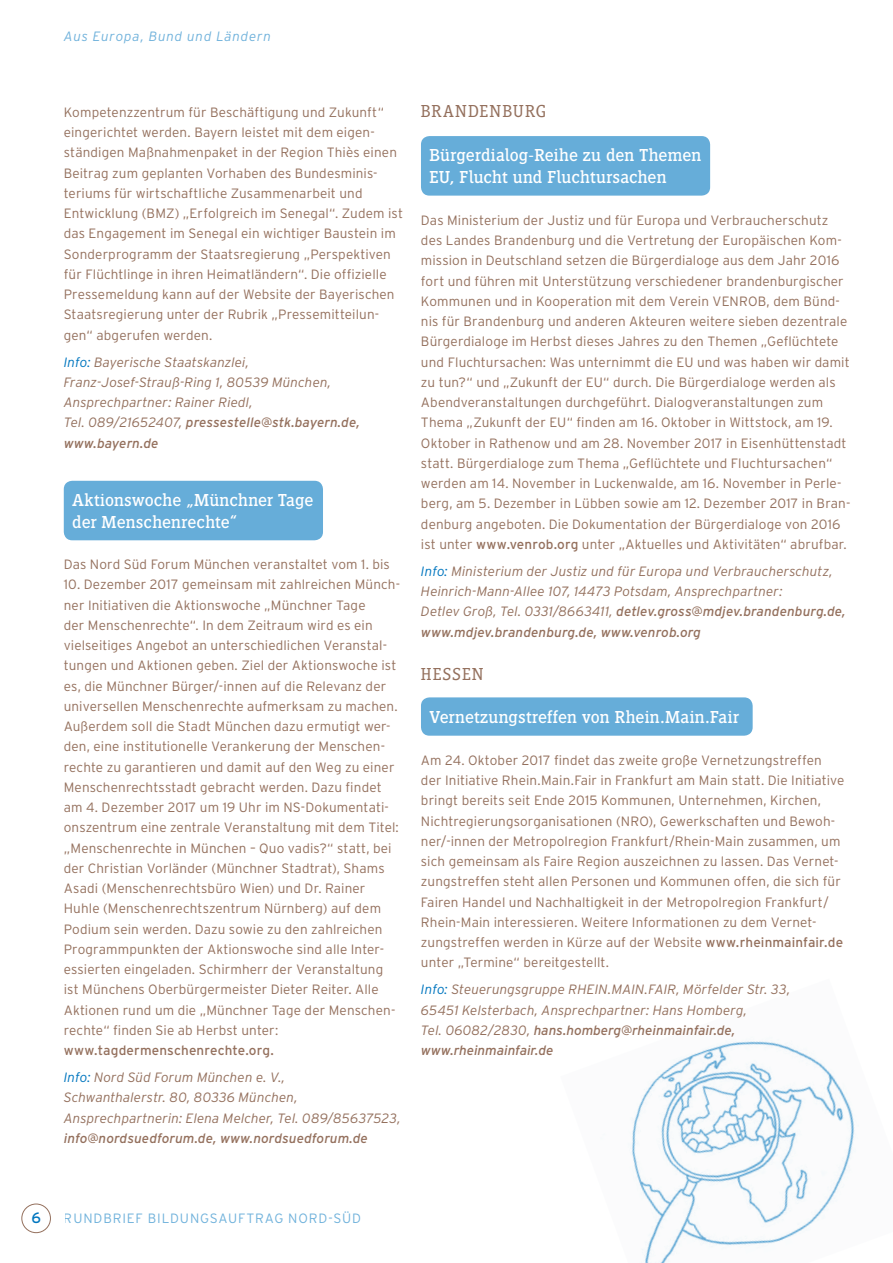
<style>
.page{position:relative;width:893px;height:1263px;background:#fff}
.page>*{position:absolute;margin:0;border:0;box-sizing:border-box;transform-origin:0 0}
.t1{font:18px/22.5px "Siseriff LT Std";letter-spacing:.005em;color:#fff}
.t2{font:300 18px "Siseriff LT Std";letter-spacing:.055em;color:#94705d}
.t3{font:15px "Interstate";color:#0076bf}
.t4{font:300 13.5px/20.2px "Interstate";letter-spacing:.01em;color:#94705d}
.t5{font:italic 300 13.5px/20.2px "Interstate";letter-spacing:.005em;color:#94705d}
.t6{font:13.5px/27px "Interstate";letter-spacing:.01em;color:#94705d}
.t7{font:italic 13.5px "Interstate";letter-spacing:.01em;color:#94705d}
.t8{font:300 13.5px "Interstate";letter-spacing:.065em;color:#3391cc}
.t9{font:italic 300 13.5px "Interstate";letter-spacing:.06em;color:#3391cc}
.s1{color:#0076bf}
.s2{font-weight:400}
.s3{font-weight:300;font-style:italic;color:#0076bf}
.s4{font-weight:300;font-style:italic}
</style>
<div class="page">
<img style="left:630px;top:1040px;width:225px;height:223px">
<div style="left:21px;top:1203px;width:30px;height:30px;border:1px solid #94705d;border-radius:50%"></div>
<div style="left:64px;top:481px;width:259px;height:59px;background:#66add9;border-radius:9px"></div>
<div style="left:421px;top:136px;width:289px;height:60px;background:#66add9;border-radius:9px"></div>
<div style="left:421px;top:697px;width:332px;height:39px;background:#66add9;border-radius:9px"></div>
<p class="t9" style="left:64px;top:28px;width:209px">Aus Europa, Bund und Ländern</p>
<p class="t4" style="left:64px;top:102px;width:341px">Kompetenzzentrum für Beschäftigung und Zukunft“ eingerichtet werden. Bayern leistet mit dem eigen&shy;ständigen Maßnahmenpaket in der Region Thiès einen Beitrag zum geplanten Vorhaben des Bundesminis&shy;teriums für wirtschaftliche Zusammenarbeit und Entwicklung (BMZ) „Erfolgreich im Senegal“. Zudem ist das Engagement im Senegal ein wichtiger Baustein im Sonderprogramm der Staatsregierung „Perspektiven für Flüchtlinge in ihren Heimatländern“. Die offizielle Pressemeldung kann auf der Website der Bayerischen Staatsregierung unter der Rubrik „Pressemitteilun&shy;gen“ abgerufen werden.</p>
<p class="t5" style="left:64px;top:352px;width:297px"><span class="s1">Info:</span> Bayerische Staatskanzlei, Franz-Josef-Strauß-Ring 1, 80539 München, Ansprechpartner: Rainer Riedl,<br>Tel. 089/21652407, <span class="s2">pressestelle@stk.bayern.de, www.bayern.de</span></p>
<h1 class="t1" style="left:72px;top:488px;width:242px">Aktionswoche „Münchner Tage der Menschenrechte“</h1>
<p class="t4" style="left:64px;top:554px;width:328px">Das Nord Süd Forum München veranstaltet vom 1. bis</p>
<p class="t4" style="left:64px;top:574px;width:338px">10. Dezember 2017 gemeinsam mit zahlreichen Münch&shy;ner Initiativen die Aktionswoche „Münchner Tage<br>der Menschenrechte“. In dem Zeitraum wird es ein vielseitiges Angebot an unterschiedlichen Veranstal&shy;tungen und Aktionen geben. Ziel der Aktionswoche ist es, die Münchner Bürger/-innen auf die Relevanz der universellen Menschenrechte aufmerksam zu machen.<br>Außerdem soll die Stadt München dazu ermutigt wer&shy;den, eine institutionelle Verankerung der Menschen&shy;rechte zu garantieren und damit auf den Weg zu einer Menschenrechtsstadt gebracht werden. Dazu findet am 4. Dezember 2017 um 19 Uhr im NS-Dokumentati&shy;onszentrum eine zentrale Veranstaltung mit dem Titel: „Menschenrechte in München – Quo vadis?“ statt, bei der Christian Vorländer (Münchner Stadtrat), Shams Asadi (Menschenrechtsbüro Wien) und Dr. Rainer Huhle (Menschenrechtszentrum Nürnberg) auf dem Podium sein werden. Dazu sowie zu den zahlreichen Programmpunkten der Aktionswoche sind alle Inter&shy;essierten eingeladen. Schirmherr der Veranstaltung ist Münchens Oberbürgermeister Dieter Reiter. Alle Aktionen rund um die „Münchner Tage der Menschen&shy;rechte“ finden Sie ab Herbst unter:</p>
<p class="t6" style="left:64px;top:1037px;width:223px">www.tagdermenschenrechte.org.<br><span class="s3">Info:</span> <span class="s4">Nord Süd Forum München e. V.,</span></p>
<p class="t5" style="left:64px;top:1087px;width:338px">Schwanthalerstr. 80, 80336 München,<br>Ansprechpartnerin: Elena Melcher, Tel. 089/85637523,</p>
<p class="t7" style="left:64px;top:1130px;width:306px">info@nordsuedforum.de, www.nordsuedforum.de</p>
<h1 class="t2" style="left:421px;top:101px;width:127px">BRANDENBURG</h1>
<h1 class="t1" style="left:429px;top:143px;width:273px">Bürgerdialog-Reihe zu den Themen<br>EU, Flucht und Fluchtursachen</h1>
<p class="t4" style="left:421px;top:210px;width:431px">Das Ministerium der Justiz und für Europa und Verbraucherschutz des Landes Brandenburg und die Vertretung der Europäischen Kom&shy;mission in Deutschland setzen die Bürgerdialoge aus dem Jahr 2016 fort und führen mit Unterstützung verschiedener brandenburgischer Kommunen und in Kooperation mit dem Verein VENROB, dem Bünd&shy;nis für Brandenburg und anderen Akteuren weitere sieben dezentrale Bürgerdialoge im Herbst dieses Jahres zu den Themen „Geflüchtete und Fluchtursachen: Was unternimmt die EU und was haben wir damit zu tun?“ und „Zukunft der EU“ durch. Die Bürgerdialoge werden als Abendveranstaltungen durchgeführt. Dialogveranstaltungen zum Thema „Zukunft der EU“ finden am 16. Oktober in Wittstock, am 19.<br>Oktober in Rathenow und am 28. November 2017 in Eisenhüttenstadt statt. Bürgerdialoge zum Thema „Geflüchtete und Fluchtursachen“ werden am 14. November in Luckenwalde, am 16. November in Perle&shy;berg, am 5. Dezember in Lübben sowie am 12. Dezember 2017 in Bran&shy;denburg angeboten. Die Dokumentation der Bürgerdialoge von 2016 ist unter <span class="s2">www.venrob.org</span> unter „Aktuelles und Aktivitäten“ abrufbar.</p>
<p class="t5" style="left:421px;top:561px;width:426px"><span class="s1">Info:</span> Ministerium der Justiz und für Europa und Verbraucherschutz, Heinrich-Mann-Allee 107, 14473 Potsdam, Ansprechpartner:<br>Detlev Groß, Tel. 0331/8663411, <span class="s2">detlev.gross@mdjev.brandenburg.de, www.mdjev.brandenburg.de, www.venrob.org</span></p>
<h1 class="t2" style="left:421px;top:664px;width:64px">HESSEN</h1>
<h1 class="t1" style="left:429px;top:705px;width:311px">Vernetzungstreffen von Rhein.Main.Fair</h1>
<p class="t4" style="left:421px;top:750px;width:425px">Am 24. Oktober 2017 findet das zweite große Vernetzungstreffen der Initiative Rhein.Main.Fair in Frankfurt am Main statt. Die Initiative bringt bereits seit Ende 2015 Kommunen, Unternehmen, Kirchen, Nichtregierungsorganisationen (NRO), Gewerkschaften und Bewoh&shy;ner/-innen der Metropolregion Frankfurt/Rhein-Main zusammen, um sich gemeinsam als Faire Region auszeichnen zu lassen. Das Vernet&shy;zungstreffen steht allen Personen und Kommunen offen, die sich für Fairen Handel und Nachhaltigkeit in der Metropolregion Frankfurt/ Rhein-Main interessieren. Weitere Informationen zu dem Vernet&shy;zungstreffen werden in Kürze auf der Website <span class="s2">www.rheinmainfair.de </span>unter „Termine“ bereitgestellt.</p>
<p class="t5" style="left:421px;top:979px;width:371px"><span class="s1">Info:</span> Steuerungsgruppe RHEIN.MAIN.FAIR, Mörfelder Str. 33, 65451 Kelsterbach, Ansprechpartner: Hans Homberg,<br>Tel. 06082/2830, <span class="s2">hans.homberg@rheinmainfair.de, www.rheinmainfair.de</span></p>
<p class="t3" style="left:31px;top:1209px;width:11px">6</p>
<p class="t8" style="left:64px;top:1211px;width:299px">Rundbrief Bildungsauftrag Nord-Süd</p>
</div>
